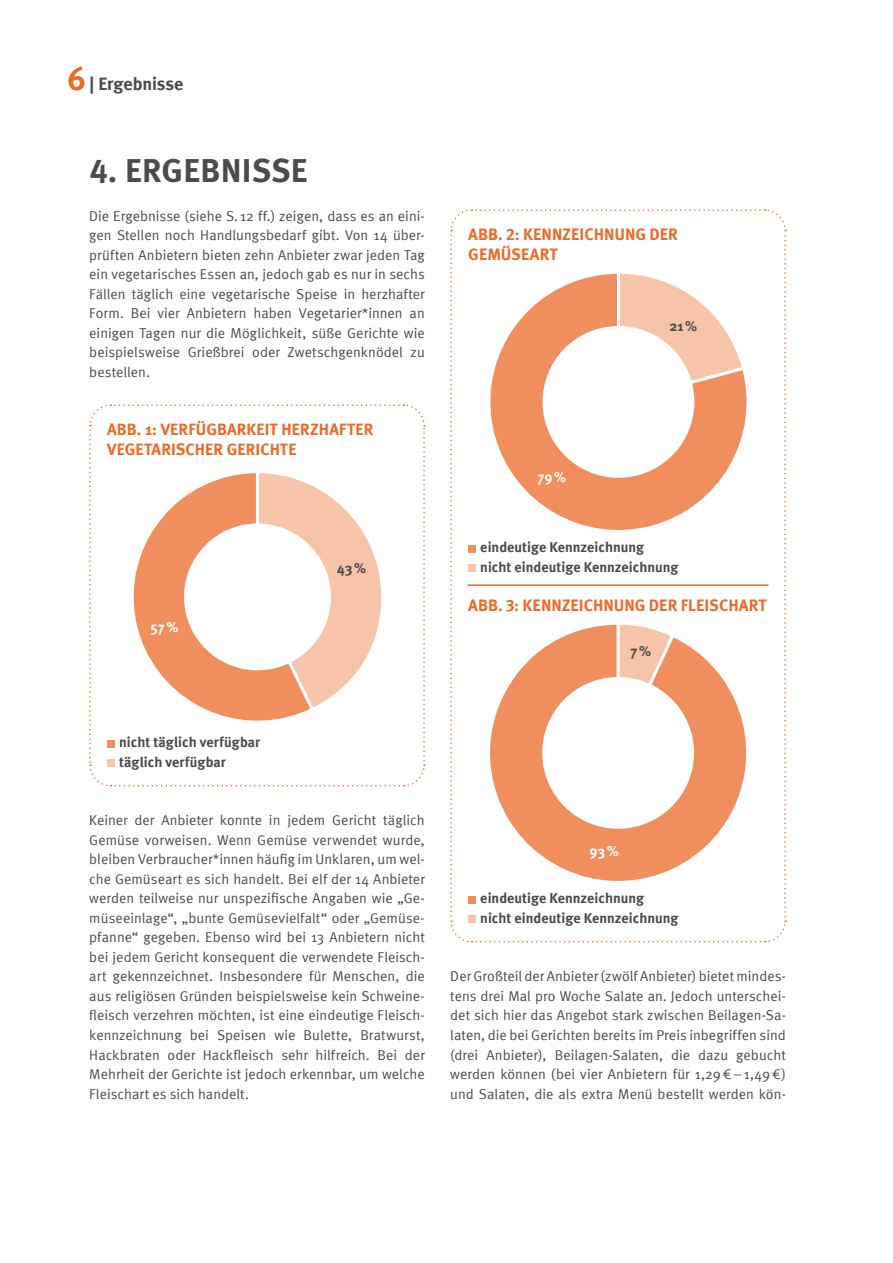
<style>
.page{position:relative;width:893px;height:1263px;background:#fff}
.page>*{position:absolute;margin:0;border:0;box-sizing:border-box;transform-origin:0 0}
.Ü1{font:700 33px "Meta Pro";letter-spacing:.005em;color:#4b4b4d}
.Ü3{font:700 18px "Meta";color:#4b4b4d}
.Ü2-Kasten{font:700 16.5px/19.5px "Meta Pro";color:#eb6a27}
.Ü2-Kasten-2{font:700 16.5px/19.5px "Meta";letter-spacing:.005em;color:#eb6a27}
.t1{font:14.25px/19.5px "Meta Normal";letter-spacing:.005em;color:#4b4b4d;text-align:justify}
.Kasten-Text{font:700 14.25px "Meta";color:#4b4b4d}
.Absatzformat_2{font:700 14.25px "Meta";color:#fff}
.Absatzformat_2-2{font:700 14.25px "Meta";color:#4b4b4d}
.s1{font-size:33px;color:#eb6a27}
</style>
<div class="page">
<svg style="left:89px;top:404px;width:337px;height:383px"></svg>
<svg style="left:115px;top:469px;width:201px;height:271px"></svg>
<svg style="left:450px;top:209px;width:337px;height:734px"></svg>
<svg style="left:475px;top:269px;width:287px;height:277px"></svg>
<div style="left:468px;top:545px;width:7px;height:7px;background:#f08f5d"></div>
<div style="left:468px;top:565px;width:7px;height:7px;background:#f7c3a9"></div>
<hr style="left:468px;top:584px;width:300px;height:2px;background:#eb6a27">
<p class="Ü3" style="left:67px;top:73px;width:118px"><span class="s1">6</span> | Ergebnisse</p>
<p class="Ü1" style="left:90px;top:145px;width:219px">4. ERGEBNISSE</p>
<p class="t1" style="left:89px;top:206px;width:337px">Die Ergebnisse (siehe S. 12 ff.) zeigen, dass es an eini&shy;gen Stellen noch Handlungsbedarf gibt. Von 14 über&shy;prüften Anbietern bieten zehn Anbieter zwar jeden Tag ein vegetarisches Essen an, jedoch gab es nur in sechs Fällen täglich eine vegetarische Speise in herzhafter Form. Bei vier Anbietern haben Vegetarier*innen an einigen Tagen nur die Möglichkeit, süße Gerichte wie beispielsweise Grießbrei oder Zwetschgenknödel zu bestellen.</p>
<p class="Ü2-Kasten-2" style="left:107px;top:420px;width:268px">ABB. 1: VERFÜGBARKEIT HERZHAFTER<br>VEGETARISCHER GERICHTE</p>
<p class="Absatzformat_2" style="left:150px;top:618px;width:29px">57%</p>
<p class="Absatzformat_2-2" style="left:337px;top:560px;width:30px">43%</p>
<p class="Ü2-Kasten" style="left:468px;top:224px;width:211px">ABB. 2: KENNZEICHNUNG DER<br>GEMÜSEART</p>
<p class="Absatzformat_2" style="left:537px;top:469px;width:30px">79%</p>
<p class="Absatzformat_2-2" style="left:669px;top:317px;width:29px">21%</p>
<p class="Kasten-Text" style="left:480px;top:539px;width:165px">eindeutige Kennzeichnung</p>
<p class="Kasten-Text" style="left:480px;top:558px;width:200px">nicht eindeutige Kennzeichnung</p>
<p class="Ü2-Kasten" style="left:468px;top:594px;width:300px">ABB. 3: KENNZEICHNUNG DER FLEISCHART</p>
<p class="Absatzformat_2-2" style="left:631px;top:643px;width:22px">7%</p>
<p class="Kasten-Text" style="left:119px;top:734px;width:142px">nicht täglich verfügbar</p>
<p class="Kasten-Text" style="left:119px;top:753px;width:108px">täglich verfügbar</p>
<p class="t1" style="left:89px;top:811px;width:337px">Keiner der Anbieter konnte in jedem Gericht täglich Gemüse vorweisen. Wenn Gemüse verwendet wurde, bleiben Verbraucher*innen häufig im Unklaren, um wel&shy;che Gemüseart es sich handelt. Bei elf der 14 Anbieter werden teilweise nur unspezifische Angaben wie „Ge&shy;müseeinlage“, „bunte Gemüsevielfalt“ oder „Gemüse&shy;pfanne“ gegeben. Ebenso wird bei 13 Anbietern nicht bei jedem Gericht konsequent die verwendete Fleisch&shy;art gekennzeichnet. Insbesondere für Menschen, die aus religiösen Gründen beispielsweise kein Schweine&shy;fleisch verzehren möchten, ist eine eindeutige Fleisch&shy;kennzeichnung bei Speisen wie Bulette, Bratwurst, Hackbraten oder Hackfleisch sehr hilfreich. Bei der Mehrheit der Gerichte ist jedoch erkennbar, um welche Fleischart es sich handelt.</p>
<p class="Absatzformat_2" style="left:589px;top:843px;width:31px">93%</p>
<p class="Kasten-Text" style="left:480px;top:890px;width:165px">eindeutige Kennzeichnung</p>
<p class="Kasten-Text" style="left:480px;top:909px;width:200px">nicht eindeutige Kennzeichnung</p>
<p class="t1" style="left:450px;top:967px;width:337px">Der Großteil der Anbieter (zwölf Anbieter) bietet mindes&shy;tens drei Mal pro Woche Salate an. Jedoch unterschei&shy;det sich hier das Angebot stark zwischen Beilagen-Sa&shy;laten, die bei Gerichten bereits im Preis inbegriffen sind (drei Anbieter), Beilagen-Salaten, die dazu gebucht werden können (bei vier Anbietern für 1,29€–1,49€) und Salaten, die als extra Menü bestellt werden kön-</p>
</div>
